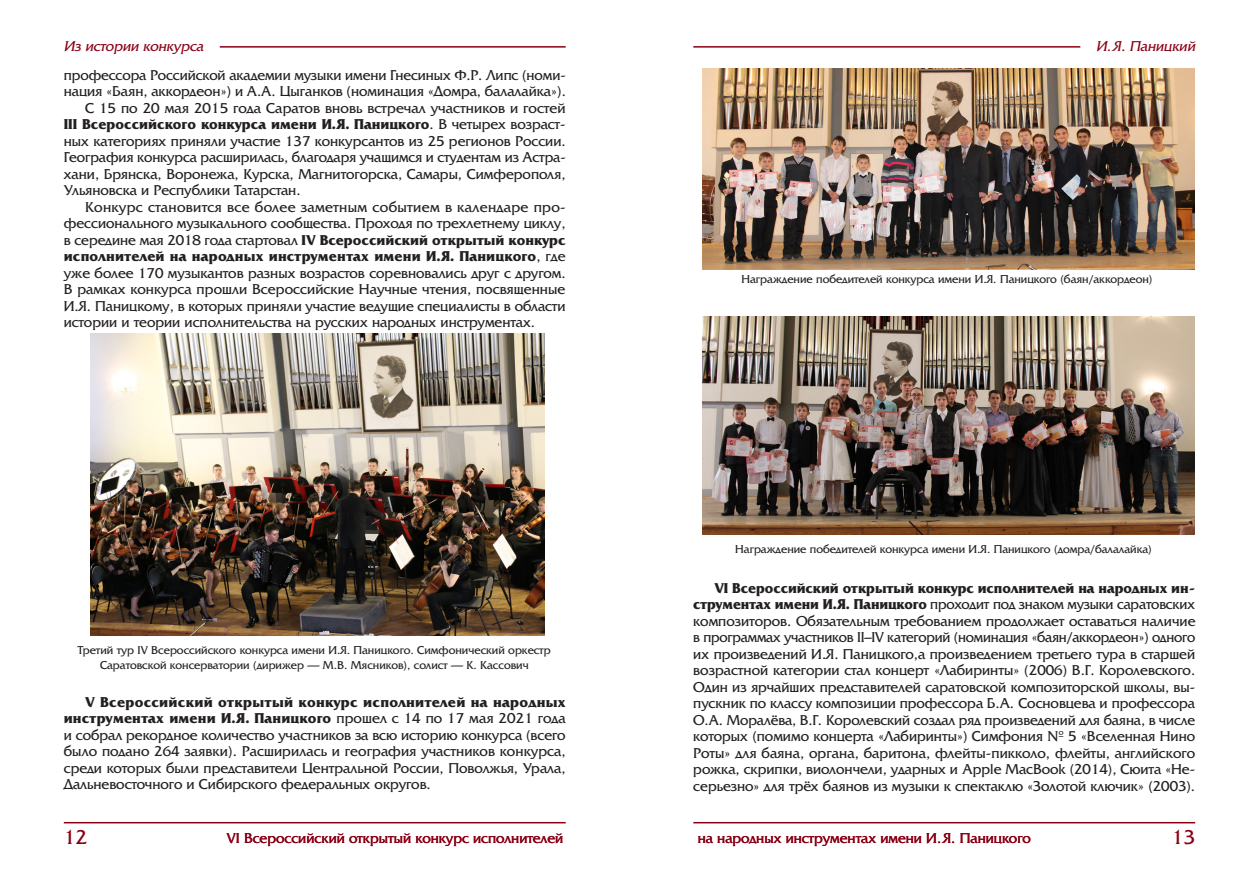
<style>
.page{position:relative;width:1259px;height:893px;background:#fff}
.page>*{position:absolute;margin:0;border:0;box-sizing:border-box;transform-origin:0 0}
.t1{font:21px "AG Friquer C";color:#8a0116}
.ТЕКСТ{font:15px/16.5px "AG Friquer C";color:#231f20;text-align:justify}
.t2{font:15px "AG Friquer C";color:#8a0116}
.t3{font:italic 15px "AG Friquer C";color:#8a0116}
.РИСУНОК{font:12px/15px "AG Friquer C";color:#231f20;text-align:center}
.s1{font-weight:700}
</style>
<div class="page">
<hr style="left:693px;top:822px;width:502px;height:1px;background:#8a0116">
<hr style="left:64px;top:822px;width:502px;height:1px;background:#8a0116">
<hr style="left:220px;top:46px;width:346px;height:2px;background:#8a0116">
<hr style="left:693px;top:46px;width:387px;height:2px;background:#8a0116">
<img style="left:91px;top:333px;width:453px;height:302px">
<img style="left:702px;top:68px;width:492px;height:201px">
<img style="left:702px;top:317px;width:492px;height:217px">
<p class="t3" style="left:64px;top:38px;width:144px">Из истории конкурса</p>
<p class="t3" style="left:1096px;top:38px;width:103px">И.Я. Паницкий</p>
<p class="ТЕКСТ" style="left:64px;top:67px;width:503px">профессора Российской академии музыки имени Гнесиных Ф.Р. Липс (номи&shy;нация «Баян, аккордеон») и А.А. Цыганков (номинация «Домра, балалайка»).</p>
<p class="ТЕКСТ" style="left:64px;top:100px;width:503px;text-indent:21px">С 15 по 20 мая 2015 года Саратов вновь встречал участников и гостей <span class="s1">III Всероссийского конкурса имени И.Я. Паницкого</span>. В четырех возраст&shy;ных категориях приняли участие 137 конкурсантов из 25 регионов России.<br>География конкурса расширилась, благодаря учащимся и студентам из Астра&shy;хани, Брянска, Воронежа, Курска, Магнитогорска, Самары, Симферополя, Ульяновска и Республики Татарстан.</p>
<p class="ТЕКСТ" style="left:64px;top:199px;width:503px;text-indent:21px">Конкурс становится все более заметным событием в календаре про&shy;фессионального музыкального сообщества. Проходя по трехлетнему циклу, в середине мая 2018 года стартовал <span class="s1">IV Всероссийский открытый конкурс исполнителей на народных инструментах имени И.Я. Паницкого</span>, где уже более 170 музыкантов разных возрастов соревновались друг с другом.<br>В рамках конкурса прошли Всероссийские Научные чтения, посвященные И.Я. Паницкому, в которых приняли участие ведущие специалисты в области истории и теории исполнительства на русских народных инструментах.</p>
<p class="РИСУНОК" style="left:741px;top:272px;width:412px">Награждение победителей конкурса имени И.Я. Паницкого (баян/аккордеон)</p>
<p class="РИСУНОК" style="left:78px;top:643px;width:474px">Третий тур IV Всероссийского конкурса имени И.Я. Паницкого. Симфонический оркестр<br>Саратовской консерватории (дирижер — М.В. Мясников), солист — К. Кассович</p>
<p class="ТЕКСТ" style="left:64px;top:694px;width:503px;text-indent:21px"><span class="s1">V Всероссийский открытый конкурс исполнителей на народных инструментах имени И.Я. Паницкого</span> прошел с 14 по 17 мая 2021 года и собрал рекордное количество участников за всю историю конкурса (всего было подано 264 заявки). Расширилась и география участников конкурса, среди которых были представители Центральной России, Поволжья, Урала, Дальневосточного и Сибирского федеральных округов.</p>
<p class="РИСУНОК" style="left:735px;top:542px;width:418px">Награждение победителей конкурса имени И.Я. Паницкого (домра/балалайка)</p>
<p class="ТЕКСТ" style="left:693px;top:580px;width:504px;text-indent:21px"><span class="s1">VI Всероссийский открытый конкурс исполнителей на народных ин&shy;струментах имени И.Я. Паницкого</span> проходит под знаком музыки саратовских композиторов. Обязательным требованием продолжает оставаться наличие в программах участников II–IV категорий (номинация «баян/аккордеон») одного их произведений И.Я. Паницкого,а произведением третьего тура в старшей возрастной категории стал концерт «Лабиринты» (2006) В.Г. Королевского.<br>Один из ярчайших представителей саратовской композиторской школы, вы&shy;пускник по классу композиции профессора Б.А. Сосновцева и профессора О.А. Моралёва, В.Г. Королевский создал ряд произведений для баяна, в числе которых (помимо концерта «Лабиринты») Симфония № 5 «Вселенная Нино Роты» для баяна, органа, баритона, флейты-пикколо, флейты, английского рожка, скрипки, виолончели, ударных и Apple MacBook (2014), Сюита «Не&shy;серьезно» для трёх баянов из музыки к спектаклю «Золотой ключик» (2003).</p>
<h1 class="t1" style="left:64px;top:826px;width:25px">12</h1>
<p class="t2" style="left:227px;top:830px;width:338px">VI Всероссийский открытый конкурс исполнителей</p>
<p class="t2" style="left:698px;top:830px;width:335px">на народных инструментах имени И.Я. Паницкого</p>
<h1 class="t1" style="left:1171px;top:826px;width:25px">13</h1>
</div>
